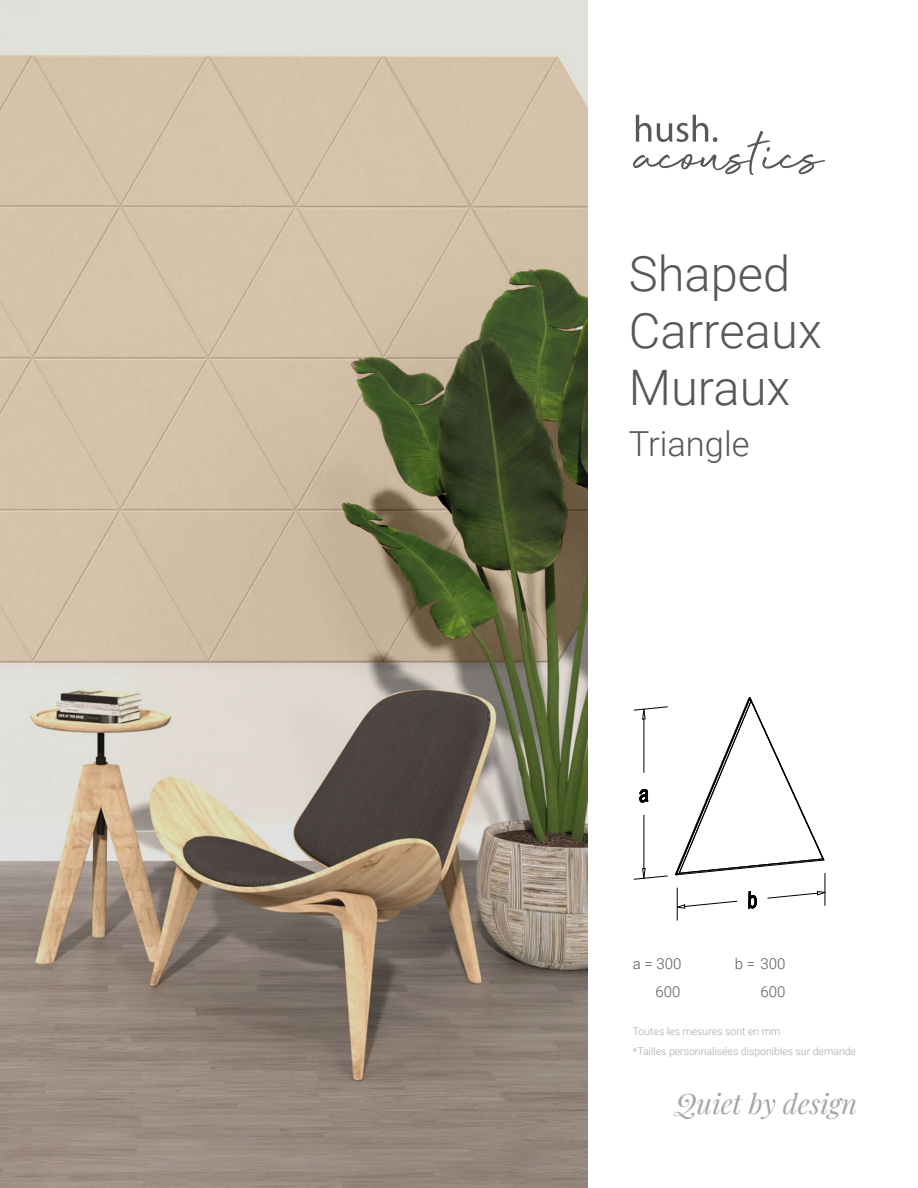
<style>
.page{position:relative;width:918px;height:1188px;background:#fff}
.page>*{position:absolute;margin:0;border:0;box-sizing:border-box;transform-origin:0 0}
.t1{font:300 48.9px/57px "Roboto";color:#57585a}
.t2{font:300 34.5px "Roboto";color:#57585a}
.t3{font:italic 27.75px "Playfair Display";color:#a7a7a6}
.Hush_-_Body__blk{font:300 15px "Roboto";color:#57585a}
.Body{font:300 10.5px "Roboto";color:#a7a7a6}
.Hush_-_Body__blk-2{font:300 10.5px "Roboto";color:#a7a7a6}
</style>
<div class="page">
<img style="left:0;top:0;width:587px;height:1188px">
<svg style="left:633px;top:115px;width:192px;height:60px"></svg>
<hr style="left:825px;top:873px;width:1px;height:32px;background:#000">
<svg style="left:768px;top:892px;width:57px;height:6px"></svg>
<svg style="left:748px;top:891px;width:9px;height:18px"></svg>
<svg style="left:678px;top:901px;width:59px;height:7px"></svg>
<hr style="left:677px;top:888px;width:1px;height:32px;background:#000">
<svg style="left:634px;top:868px;width:33px;height:11px"></svg>
<hr style="left:644px;top:815px;width:1px;height:53px;background:#000">
<svg style="left:639px;top:789px;width:10px;height:14px"></svg>
<hr style="left:644px;top:719px;width:1px;height:53px;background:#000">
<svg style="left:634px;top:707px;width:33px;height:13px"></svg>
<svg style="left:675px;top:698px;width:149px;height:177px"></svg>
<p class="t1" style="left:629px;top:243px;width:194px">Shaped<br>Carreaux<br>Muraux</p>
<p class="t2" style="left:629px;top:420px;width:122px">Triangle</p>
<p class="Hush_-_Body__blk" style="left:633px;top:954px;width:50px">a = 300</p>
<p class="Hush_-_Body__blk" style="left:735px;top:954px;width:52px">b = 300</p>
<p class="Hush_-_Body__blk" style="left:655px;top:981px;width:26px">600</p>
<p class="Hush_-_Body__blk" style="left:760px;top:981px;width:26px">600</p>
<p class="Hush_-_Body__blk-2" style="left:633px;top:1024px;width:149px">Toutes les mesures sont en mm</p>
<p class="Body" style="left:633px;top:1044px;width:225px">*Tailles personnalisées disponibles sur demande</p>
<p class="t3" style="left:675px;top:1082px;width:184px">Quiet by design</p>
</div>
